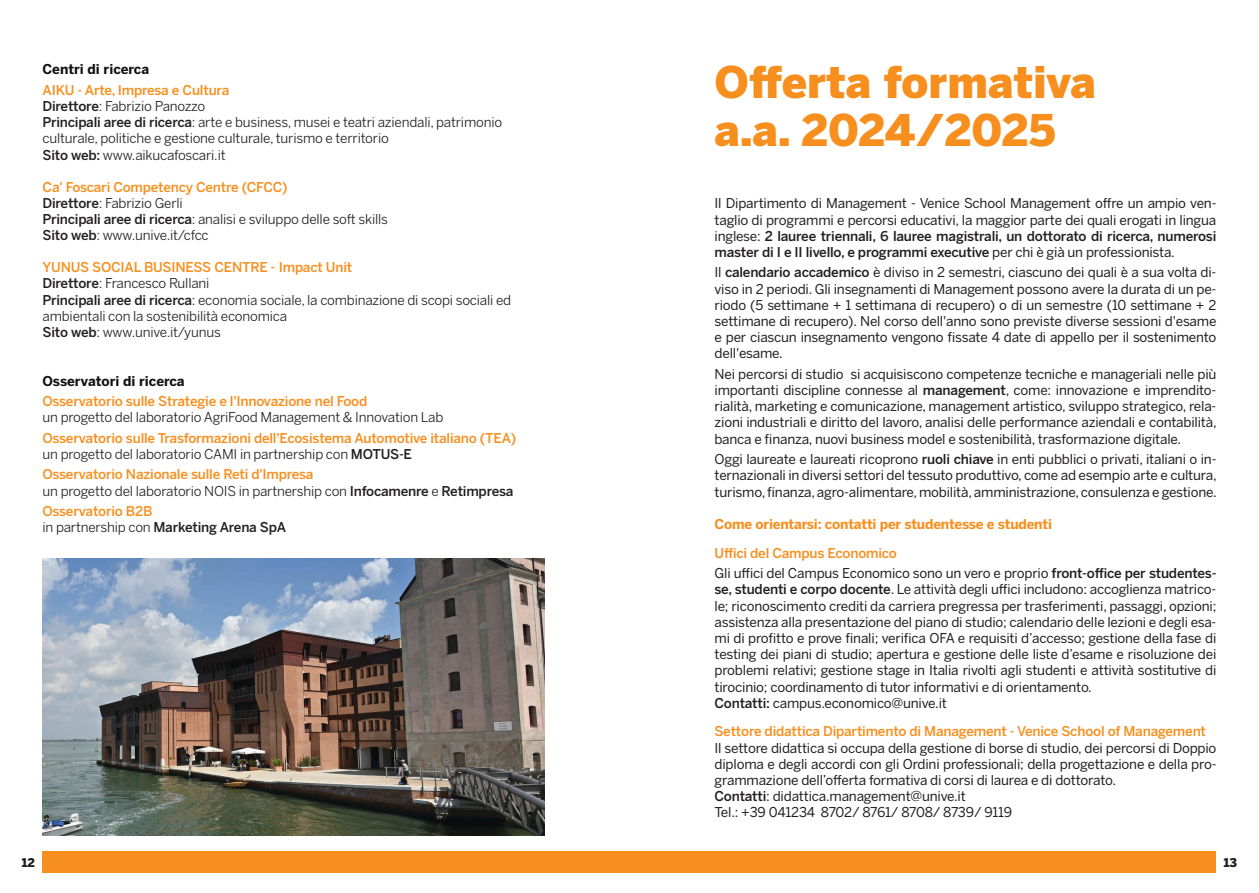
<style>
.page{position:relative;width:1259px;height:893px;background:#fff}
.page>*{position:absolute;margin:0;border:0;box-sizing:border-box;transform-origin:0 0}
.t1{font:900 43.35px/48px "Benton Sans";color:#f78f1e}
.t2{font:13.5px/16.2px "Benton Sans";letter-spacing:-.015em;color:#231f20;text-align:justify}
.t3{font:13.5px/16.2px "Benton Sans";letter-spacing:-.015em;color:#231f20}
.t4{font:500 13.5px/16.2px "Benton Sans";letter-spacing:-.015em;color:#f78f1e}
.t5{font:500 13.5px/16.2px "Benton Sans";letter-spacing:-.015em;color:#231f20}
.t6{font:700 13.5px "Benton Sans";letter-spacing:-.015em;color:#f78f1e}
.t7{font:700 13.5px "Benton Sans";color:#141012}
.t8{font:900 12px "Benton Sans";color:#231f20}
.s1{font-weight:500;color:#f78f1e}
.s2{font-weight:500}
.s3{font-weight:400;color:#231f20}
.s4{color:#231f20}
.s5{color:#f78f1e}
.s6{font-weight:400}
</style>
<div class="page">
<div style="left:43px;top:852px;width:1173px;height:21px;background:#f78f1e"></div>
<img style="left:43px;top:558px;width:501px;height:278px">
<p class="t7" style="left:43px;top:61px;width:108px">Centri di ricerca</p>
<p class="t3" style="left:43px;top:82px;width:461px"><span class="s1">AIKU - Arte, Impresa e Cultura<br></span><span class="s2">Direttore</span>: Fabrizio Panozzo<br><span class="s2">Principali aree di ricerca</span>: arte e business, musei e teatri aziendali, patrimonio culturale, politiche e gestione culturale, turismo e territorio<br><span class="s2">Sito web:</span> www.aikucafoscari.it</p>
<p class="t3" style="left:43px;top:178px;width:347px"><span class="s1">Ca' Foscari Competency Centre (CFCC)<br></span><span class="s2">Direttore</span>: Fabrizio Gerli<br><span class="s2">Principali aree di ricerca</span>: analisi e sviluppo delle soft skills <span class="s2">Sito web</span>: www.unive.it/cfcc</p>
<p class="t3" style="left:43px;top:259px;width:470px"><span class="s1">YUNUS SOCIAL BUSINESS CENTRE - Impact Unit<br></span><span class="s2">Direttore</span>: Francesco Rullani<br><span class="s2">Principali aree di ricerca</span>: economia sociale, la combinazione di scopi sociali ed ambientali con la sostenibilità economica<br><span class="s2">Sito web</span>: www.unive.it/yunus</p>
<p class="t7" style="left:43px;top:373px;width:144px">Osservatori di ricerca</p>
<p class="t4" style="left:43px;top:393px;width:326px">Osservatorio sulle Strategie e l'Innovazione nel Food</p>
<p class="t3" style="left:43px;top:409px;width:402px">un progetto del laboratorio AgriFood Management &amp; Innovation Lab</p>
<p class="t4" style="left:43px;top:429px;width:475px">Osservatorio sulle Trasformazioni dell'Ecosistema Automotive italiano (TEA) <span class="s3">un progetto del laboratorio CAMI in partnership con</span> <span class="s4">MOTUS-E</span></p>
<p class="t3" style="left:43px;top:466px;width:472px"><span class="s1">Osservatorio Nazionale sulle Reti d'Impresa<br></span>un progetto del laboratorio NOIS in partnership con <span class="s2">Infocamenre</span> e <span class="s2">Retimpresa</span></p>
<p class="t5" style="left:43px;top:503px;width:245px"><span class="s5">Osservatorio B2B<br></span><span class="s6">in partnership con</span> Marketing Arena SpA</p>
<h1 class="t1" style="left:714px;top:57px;width:383px">Offerta formativa a.a. 2024/2025</h1>
<p class="t2" style="left:714px;top:195px;width:503px">Il Dipartimento di Management - Venice School Management offre un ampio ven&shy;taglio di programmi e percorsi educativi, la maggior parte dei quali erogati in lingua inglese: <span class="s2">2 lauree triennali, 6 lauree magistrali, un dottorato di ricerca, numerosi master di I e II livello, e programmi executive</span> per chi è già un professionista.</p>
<p class="t2" style="left:714px;top:264px;width:503px">Il <span class="s2">calendario accademico</span> è diviso in 2 semestri, ciascuno dei quali è a sua volta di&shy;viso in 2 periodi. Gli insegnamenti di Management possono avere la durata di un pe&shy;riodo (5 settimane + 1 settimana di recupero) o di un semestre (10 settimane + 2 settimane di recupero). Nel corso dell'anno sono previste diverse sessioni d'esame e per ciascun insegnamento vengono fissate 4 date di appello per il sostenimento dell'esame.</p>
<p class="t2" style="left:714px;top:366px;width:504px">Nei percorsi di studio si acquisiscono competenze tecniche e manageriali nelle più importanti discipline connesse al <span class="s2">management</span>, come: innovazione e imprendito&shy;rialità, marketing e comunicazione, management artistico, sviluppo strategico, rela&shy;zioni industriali e diritto del lavoro, analisi delle performance aziendali e contabilità, banca e finanza, nuovi business model e sostenibilità, trasformazione digitale.</p>
<p class="t2" style="left:714px;top:451px;width:504px">Oggi laureate e laureati ricoprono <span class="s2">ruoli chiave</span> in enti pubblici o privati, italiani o in&shy;ternazionali in diversi settori del tessuto produttivo, come ad esempio arte e cultura, turismo, finanza, agro-alimentare, mobilità, amministrazione, consulenza e gestione.</p>
<p class="t6" style="left:714px;top:516px;width:339px">Come orientarsi: contatti per studentesse e studenti</p>
<p class="t2" style="left:714px;top:542px;width:503px;line-height:20.4px"><span class="s1">Uffici del Campus Economico<br></span>Gli uffici del Campus Economico sono un vero e proprio <span class="s2">front-office per studentes-</span></p>
<p class="t2" style="left:714px;top:581px;width:503px;text-align:left"><span class="s2">se, studenti e corpo docente</span>. Le attività degli uffici includono: accoglienza matrico&shy;le; riconoscimento crediti da carriera pregressa per trasferimenti, passaggi, opzioni; assistenza alla presentazione del piano di studio; calendario delle lezioni e degli esa&shy;mi di profitto e prove finali; verifica OFA e requisiti d’accesso; gestione della fase di testing dei piani di studio; apertura e gestione delle liste d’esame e risoluzione dei problemi relativi; gestione stage in Italia rivolti agli studenti e attività sostitutive di tirocinio; coordinamento di tutor informativi e di orientamento.<br><span class="s2">Contatti:</span> campus.economico@unive.it</p>
<p class="t4" style="left:714px;top:723px;width:493px">Settore didattica Dipartimento di Management - Venice School of Management</p>
<p class="t2" style="left:714px;top:739px;width:503px;text-align:left">Il settore didattica si occupa della gestione di borse di studio, dei percorsi di Doppio diploma e degli accordi con gli Ordini professionali; della progettazione e della pro&shy;grammazione dell’offerta formativa di corsi di laurea e di dottorato.<br><span class="s2">Contatti</span>: didattica.management@unive.it<br>Tel.: +39 041234 8702/ 8761/ 8708/ 8739/ 9119</p>
<p class="t8" style="left:22px;top:856px;width:15px">12</p>
<p class="t8" style="left:1223px;top:856px;width:15px">13</p>
</div>
